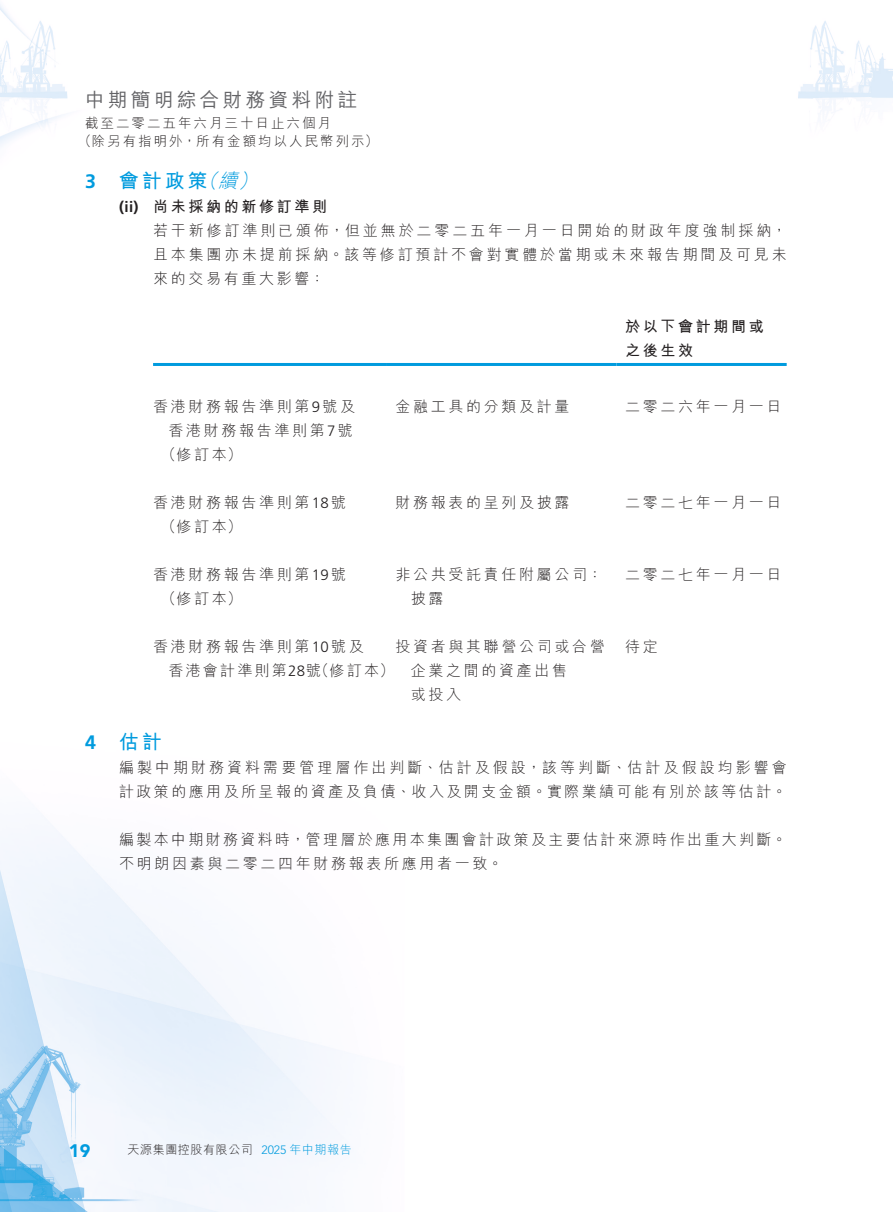
<style>
.page{position:relative;width:893px;height:1212px;background:#fff}
.page>*{position:absolute;margin:0;border:0;box-sizing:border-box;transform-origin:0 0}
.t1{font:500 19.5px "M Hei HK";letter-spacing:.18em;color:#636366}
.t2{font:700 19.5px "M Hei HK";letter-spacing:.18em;color:#009bde}
.t3{font:900 18px "Avenir LT Pro";color:#009bde}
.t4{font:300 15px/24px "M Hei HK";letter-spacing:.18em;color:#231f20}
.t5{font:300 15px/24px "M Hei HK";letter-spacing:.155em;color:#231f20}
.t6{font:700 15px/24px "M Hei HK";letter-spacing:.18em;color:#231f20}
.t7{font:300 13.5px/18px "M Hei HK";letter-spacing:.15em;color:#231f20}
.t8{font:300 12px "M Hei HK";letter-spacing:.05em;color:#231f20}
.s1{font-family:"Frutiger LT Pro"}
.s2{font-weight:300;font-style:italic}
.s3{font-family:"Frutiger LT Pro";font-weight:700}
.s4{font-weight:700}
.s5{font-family:"Avenir LT Pro";color:#009bde}
.s6{color:#009bde}
</style>
<div class="page">
<img style="left:0;top:4px;width:893px;height:1208px">
<hr style="left:153px;top:363px;width:234px;height:3px;background:#009bde">
<hr style="left:387px;top:363px;width:230px;height:3px;background:#009bde">
<hr style="left:617px;top:363px;width:170px;height:3px;background:#009bde">
<h1 class="t1" style="left:85px;top:86px;width:274px">中期簡明綜合財務資料附註</h1>
<p class="t7" style="left:78px;top:114px;width:301px;text-indent:7px">截至二零二五年六月三十日止六個月<br>（除另有指明外，所有金額均以人民幣列示）</p>
<h1 class="t2" style="left:85px;top:166px;width:180px"><span class="s1">3</span> 會計政策<span class="s2">（續）</span></h1>
<p class="t4" style="left:153px;top:194px;width:635px;text-indent:-34px"><span class="s3">(ii)</span> <span class="s4">尚未採納的新修訂準則<br></span>若干新修訂準則已頒佈，但並無於二零二五年一月一日開始的財政年度強制採納，且本集團亦未提前採納。該等修訂預計不會對實體於當期或未來報告期間及可見未來的交易有重大影響：</p>
<p class="t6" style="left:625px;top:313px;width:140px">於以下會計期間或之後生效</p>
<p class="t4" style="left:153px;top:394px;width:203px">香港財務報告準則第<span class="s1">9</span>號及</p>
<p class="t4" style="left:168px;top:418px;width:186px">香港財務報告準則第<span class="s1">7</span>號</p>
<p class="t4" style="left:161px;top:442px;width:83px">（修訂本）</p>
<p class="t4" style="left:395px;top:394px;width:176px">金融工具的分類及計量</p>
<p class="t4" style="left:625px;top:394px;width:158px">二零二六年一月一日</p>
<p class="t4" style="left:161px;top:490px;width:187px;text-indent:-8px">香港財務報告準則第<span class="s1">18</span>號（修訂本）</p>
<p class="t4" style="left:395px;top:490px;width:176px">財務報表的呈列及披露</p>
<p class="t4" style="left:625px;top:490px;width:158px">二零二七年一月一日</p>
<p class="t4" style="left:161px;top:562px;width:187px;text-indent:-8px">香港財務報告準則第<span class="s1">19</span>號（修訂本）</p>
<p class="t4" style="left:411px;top:562px;width:193px;text-indent:-15px">非公共受託責任附屬公司：披露</p>
<p class="t4" style="left:625px;top:562px;width:158px">二零二七年一月一日</p>
<p class="t4" style="left:168px;top:634px;width:227px;text-indent:-15px">香港財務報告準則第<span class="s1">10</span>號及<br>香港會計準則第<span class="s1">28</span>號（修訂本）</p>
<p class="t4" style="left:411px;top:634px;width:195px;text-indent:-15px">投資者與其聯營公司或合營企業之間的資產出售<br>或投入</p>
<p class="t4" style="left:625px;top:634px;width:34px">待定</p>
<h1 class="t2" style="left:85px;top:728px;width:78px"><span class="s1">4</span> 估計</h1>
<p class="t4" style="left:119px;top:755px;width:669px">編製中期財務資料需要管理層作出判斷、估計及假設，該等判斷、估計及假設均影響會計政策的應用及所呈報的資產及負債、收入及開支金額。實際業績可能有別於該等估計。</p>
<p class="t5" style="left:119px;top:827px;width:669px">編製本中期財務資料時，管理層於應用本集團會計政策及主要估計來源時作出重大判斷。不明朗因素與二零二四年財務報表所應用者一致。</p>
<p class="t3" style="left:69px;top:1139px;width:23px">19</p>
<p class="t8" style="left:128px;top:1141px;width:226px">天源集團控股有限公司 <span class="s5">2025</span> <span class="s6">年中期報告</span></p>
</div>
